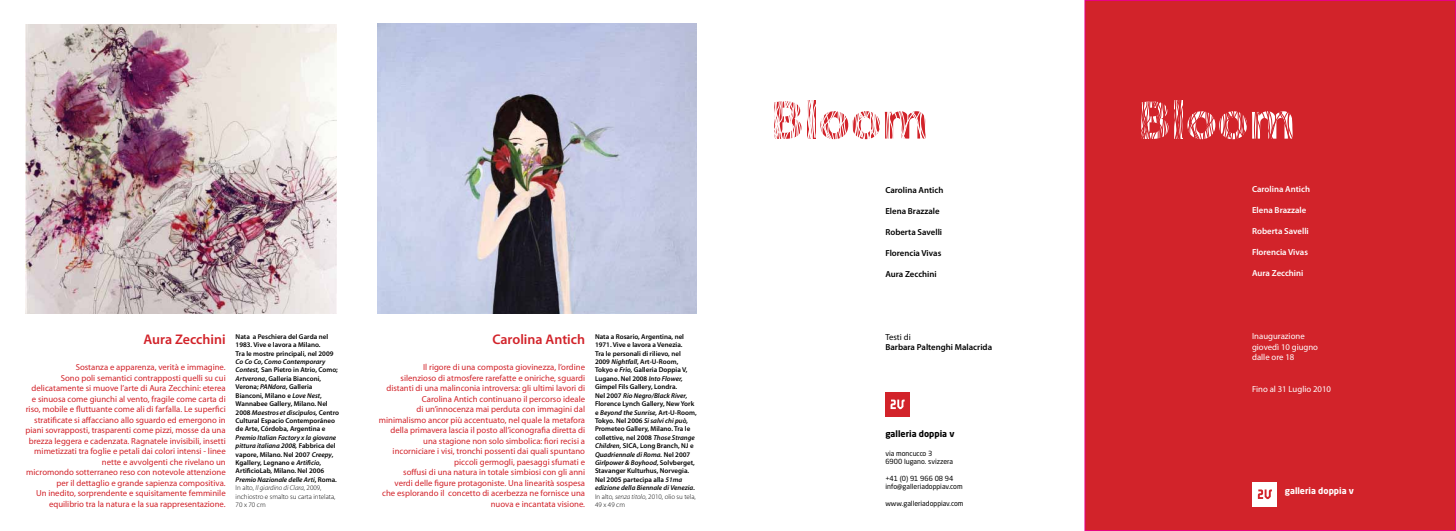
<style>
.page{position:relative;width:1456px;height:531px;background:#fff}
.page>*{position:absolute;margin:0;border:0;box-sizing:border-box;transform-origin:0 0}
.t1{font:700 54.6px "Myriad Pro";color:#d2232a}
.t2{font:700 54.6px "Myriad Pro";color:#fff}
.t3{font:600 14px "Myriad Pro";color:#d2232a}
.t4{font:8.75px/10.5px "Myriad Pro";color:#d2232a;text-align:right}
.t5{font:600 8.75px "Myriad Pro";color:#000}
.t6{font:600 8.75px "Myriad Pro";color:#fff}
.t7{font:8.75px/10.5px "Myriad Pro";color:#fff}
.t8{font:700 8.75px "Neo Sans Std";color:#000}
.t9{font:700 8.75px "Neo Sans Std";color:#fff}
.t10{font:8.75px "Myriad Pro";color:#000}
.t11{font:600 7px/8.4px "Myriad Pro";color:#000}
.t12{font:italic 600 7px/8.4px "Myriad Pro";color:#000}
.t13{font:7px/8.4px "Neo Sans Std";color:#000}
.s1{font-style:italic}
.s2{font-style:normal}
.s3{font-weight:300;font-style:normal}
.s4{font-weight:300}
.s5{font-weight:300;font-style:italic}
</style>
<div class="page">
<div style="left:1085px;top:0;width:371px;height:530px;background:#d2232a"></div>
<div style="left:1253px;top:482px;width:24px;height:24px;background:#fff"></div>
<svg style="left:1258px;top:489px;width:14px;height:10px"></svg>
<div style="left:885px;top:392px;width:24px;height:24px;background:#d2232a"></div>
<svg style="left:891px;top:399px;width:14px;height:10px"></svg>
<img style="left:378px;top:24px;width:319px;height:290px">
<img style="left:25px;top:25px;width:312px;height:288px">
<h2 class="t3" style="left:144px;top:330px;width:84px">Aura Zecchini</h2>
<p class="t4" style="left:25px;top:362px;width:202px">Sostanza e apparenza, verità e immagine.<br>Sono poli semantici contrapposti quelli su cui delicatamente si muove l’arte di Aura Zecchini: eterea e sinuosa come giunchi al vento, fragile come carta di riso, mobile e fluttuante come ali di farfalla. Le superfici stratificate si affacciano allo sguardo ed emergono in piani sovrapposti, trasparenti come pizzi, mosse da una brezza leggera e cadenzata. Ragnatele invisibili, insetti mimetizzati tra foglie e petali dai colori intensi - linee nette e avvolgenti che rivelano un<br>micromondo sotterraneo reso con notevole attenzione per il dettaglio e grande sapienza compositiva.<br>Un inedito, sorprendente e squisitamente femminile equilibrio tra la natura e la sua rappresentazione.</p>
<p class="t11" style="left:236px;top:332px;width:99px">Nata a Peschiera del Garda nel<br>1983. Vive e lavora a Milano.<br>Tra le mostre principali, nel 2009</p>
<p class="t11" style="left:236px;top:357px;width:105px"><span class="s1">Co Co Co, Como Contemporary<br>Contest,</span> San Pietro in Atrio, Como;<br><span class="s1">Artverona</span>, Galleria Bianconi,<br>Verona; <span class="s1">PANdora,</span> Galleria<br>Bianconi, Milano e <span class="s1">Love Nest</span>,<br>Wannabee Gallery, Milano. Nel<br>2008 <span class="s1">Maestros et discìpulos,</span> Centro<br>Cultural Espacio Contemporáneo de Arte, Córdoba, Argentina e</p>
<p class="t12" style="left:236px;top:433px;width:103px">Premio Italian Factory x la giovane pittura italiana 2008, <span class="s2">Fabbrica del vapore, Milano. Nel 2007</span> Creepy<span class="s2">,<br>Kgallery, Legnano e</span> Artificio<span class="s2">,<br>ArtificioLab, Milano. Nel 2006<br></span>Premio Nazionale delle Arti<span class="s2">, Roma.<br></span><span class="s3">In alto,</span> <span class="s4">Il giardino di Clara</span><span class="s3">, 2009, inchiostro e smalto su carta intelata,<br>70 x 70 cm</span></p>
<h2 class="t3" style="left:492px;top:330px;width:94px">Carolina Antich</h2>
<p class="t4" style="left:379px;top:362px;width:208px">Il rigore di una composta giovinezza, l’ordine<br>silenzioso di atmosfere rarefatte e oniriche, sguardi distanti di una malinconia introversa: gli ultimi lavori di Carolina Antich continuano il percorso ideale<br>di un’innocenza mai perduta con immagini dal minimalismo ancor più accentuato, nel quale la metafora della primavera lascia il posto all’iconografia diretta di una stagione non solo simbolica: fiori recisi a incorniciare i visi, tronchi possenti dai quali spuntano piccoli germogli, paesaggi sfumati e<br>soffusi di una natura in totale simbiosi con gli anni<br>verdi delle figure protagoniste. Una linearità sospesa<br>che esplorando il concetto di acerbezza ne fornisce una nuova e incantata visione.</p>
<p class="t11" style="left:595px;top:332px;width:103px">Nata a Rosario, Argentina, nel<br>1971. Vive e lavora a Venezia.<br>Tra le personali di rilievo, nel<br>2009 <span class="s1">Nightfall</span>, Art-U-Room,<br>Tokyo e <span class="s1">Frìo,</span> Galleria Doppia V,<br>Lugano. Nel 2008 <span class="s1">Into Flower,<br></span>Gimpel Fils Gallery, Londra.<br>Nel 2007 <span class="s1">Rio Negro/Black River,<br></span>Florence Lynch Gallery, New York e <span class="s1">Beyond the Sunrise,</span> Art-U-Room,<br>Tokyo. Nel 2006 <span class="s1">Si salvi chi può,<br></span>Prometeo Gallery, Milano. Tra le collettive, nel 2008 <span class="s1">Those Strange<br>Children,</span> SICA, Long Branch, NJ e<br><span class="s1">Quadriennale di Roma.</span> Nel 2007<br><span class="s1">Girlpower &amp; Boyhood,</span> Solvberget,<br>Stavanger Kulturhus, Norvegia.<br>Nel 2005 partecipa alla <span class="s1">51ma edizione della Biennale di Venezia.<br></span><span class="s4">In alto,</span> <span class="s5">senza titolo</span><span class="s4">, 2010, olio su tela,<br>49 x 49 cm</span></p>
<h1 class="t1" style="left:771px;top:85px;width:160px">Bloom</h1>
<h1 class="t2" style="left:1138px;top:85px;width:160px">Bloom</h1>
<p class="t5" style="left:885px;top:184px;width:59px">Carolina Antich</p>
<p class="t5" style="left:885px;top:205px;width:56px">Elena Brazzale</p>
<p class="t5" style="left:885px;top:226px;width:58px">Roberta Savelli</p>
<p class="t5" style="left:885px;top:247px;width:57px">Florencia Vivas</p>
<p class="t5" style="left:885px;top:268px;width:53px">Aura Zecchini</p>
<p class="t10" style="left:885px;top:331px;width:27px">Testi di</p>
<p class="t5" style="left:885px;top:341px;width:108px">Barbara Paltenghi Malacrida</p>
<p class="t8" style="left:885px;top:428px;width:71px">galleria doppia v</p>
<p class="t13" style="left:885px;top:449px;width:69px">via moncucco 3<br>6900 lugano. svizzera</p>
<p class="t13" style="left:885px;top:474px;width:79px">+41 (0) 91 966 08 94 info@galleriadoppiav.com</p>
<p class="t13" style="left:885px;top:499px;width:80px">www.galleriadoppiav.com</p>
<p class="t6" style="left:1252px;top:184px;width:59px">Carolina Antich</p>
<p class="t6" style="left:1252px;top:205px;width:56px">Elena Brazzale</p>
<p class="t6" style="left:1252px;top:226px;width:58px">Roberta Savelli</p>
<p class="t6" style="left:1252px;top:247px;width:57px">Florencia Vivas</p>
<p class="t6" style="left:1252px;top:268px;width:53px">Aura Zecchini</p>
<p class="t7" style="left:1252px;top:331px;width:68px">Inaugurazione giovedì 10 giugno dalle ore 18</p>
<p class="t7" style="left:1252px;top:384px;width:81px">Fino al 31 Luglio 2010</p>
<p class="t9" style="left:1285px;top:485px;width:71px">galleria doppia v</p>
</div>
